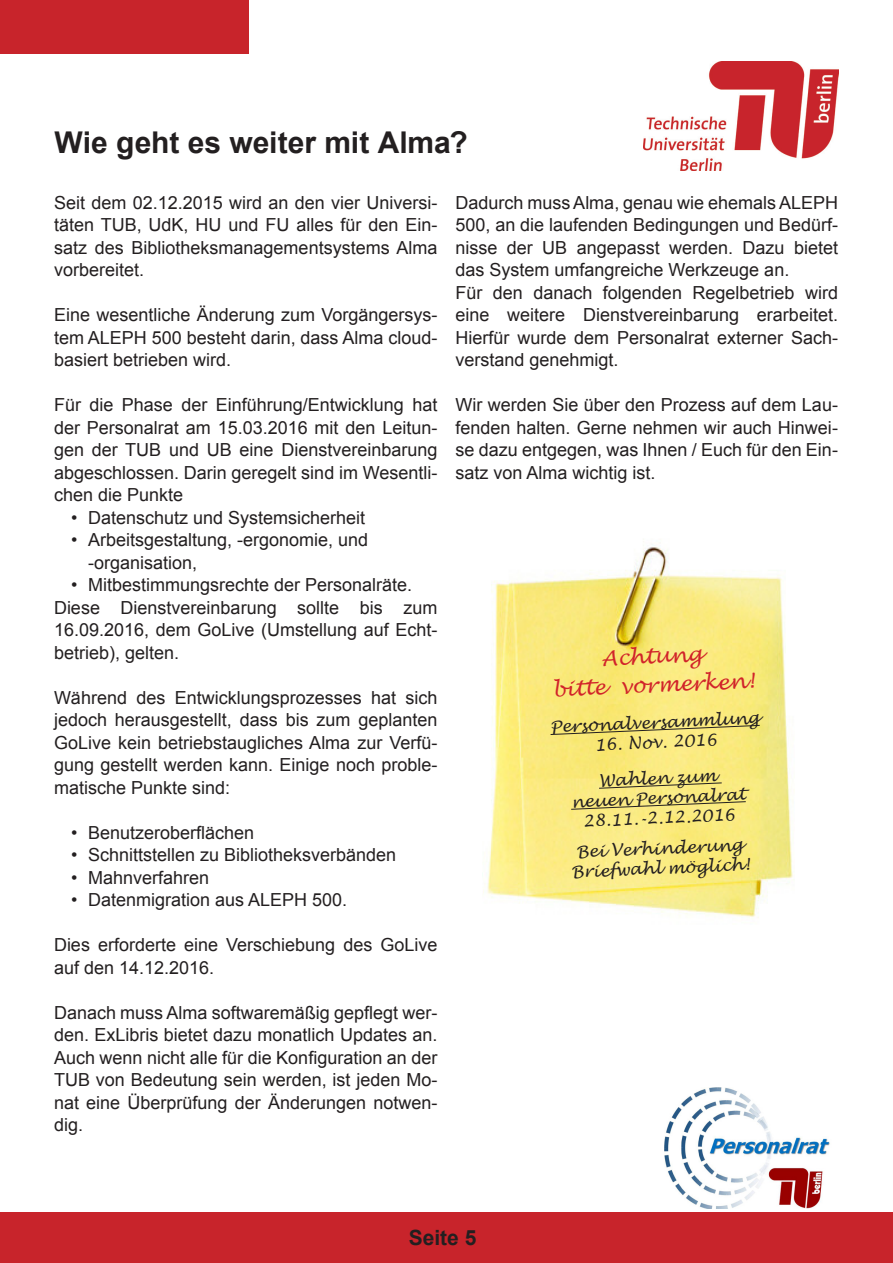
<style>
.page{position:relative;width:893px;height:1263px;background:#fff}
.page>*{position:absolute;margin:0;border:0;box-sizing:border-box;transform-origin:0 0}
.große_Überschrift{font:700 30px "Arial";color:#231f20}
.t1{font:italic 21px/28.8px "Lucida Handwriting";color:#d1232a;text-align:center}
.t2{font:700 21px "Arial";color:#231f20}
.Mengentextabsatz{font:18px/22.5px "Arial";color:#231f20;text-align:justify}
.t3{font:italic 16.5px/19.8px "Lucida Handwriting";color:#231f20;text-align:center}
</style>
<div class="page">
<div style="left:0;top:1212px;width:893px;height:51px;background:#c8242b"></div>
<img style="left:643px;top:61px;width:196px;height:109px">
<div style="left:0;top:0;width:249px;height:53px;background:#c8242b"></div>
<img style="left:665px;top:1087px;width:165px;height:122px">
<img style="left:483px;top:544px;width:311px;height:374px">
<svg style="left:550px;top:724px;width:211px;height:11px;background:#e5d672"></svg>
<svg style="left:598px;top:782px;width:124px;height:7px"></svg>
<svg style="left:570px;top:801px;width:177px;height:9px;background:#e2d476"></svg>
<p class="große_Überschrift" style="left:54px;top:122px;width:415px">Wie geht es weiter mit Alma?</p>
<p class="Mengentextabsatz" style="left:54px;top:191px;width:385px">Seit dem 02.12.2015 wird an den vier Universi&shy;täten TUB, UdK, HU und FU alles für den Ein&shy;satz des Bibliotheksmanagementsystems Alma vorbereitet.</p>
<p class="Mengentextabsatz" style="left:54px;top:304px;width:385px">Eine wesentliche Änderung zum Vorgängersys&shy;tem ALEPH 500 besteht darin, dass Alma cloud&shy;basiert betrieben wird.</p>
<p class="Mengentextabsatz" style="left:54px;top:394px;width:385px">Für die Phase der Einführung/Entwicklung hat der Personalrat am 15.03.2016 mit den Leitun&shy;gen der TUB und UB eine Dienstvereinbarung abgeschlossen. Darin geregelt sind im Wesentli&shy;chen die Punkte</p>
<p class="Mengentextabsatz" style="left:71px;top:506px;width:296px">• Datenschutz und Systemsicherheit</p>
<p class="Mengentextabsatz" style="left:88px;top:529px;width:282px;text-indent:-17px">• Arbeitsgestaltung, -ergonomie, und -organisation,</p>
<p class="Mengentextabsatz" style="left:71px;top:574px;width:343px">• Mitbestimmungsrechte der Personalräte.</p>
<p class="Mengentextabsatz" style="left:54px;top:596px;width:385px">Diese Dienstvereinbarung sollte bis zum 16.09.2016, dem GoLive (Umstellung auf Echt&shy;betrieb), gelten.</p>
<p class="Mengentextabsatz" style="left:54px;top:686px;width:385px">Während des Entwicklungsprozesses hat sich jedoch herausgestellt, dass bis zum geplanten GoLive kein betriebstaugliches Alma zur Verfü&shy;gung gestellt werden kann. Einige noch proble&shy;matische Punkte sind:</p>
<p class="Mengentextabsatz" style="left:71px;top:821px;width:185px">• Benutzeroberflächen</p>
<p class="Mengentextabsatz" style="left:71px;top:844px;width:327px">• Schnittstellen zu Bibliotheksverbänden</p>
<p class="Mengentextabsatz" style="left:71px;top:866px;width:140px">• Mahnverfahren</p>
<p class="Mengentextabsatz" style="left:71px;top:889px;width:278px">• Datenmigration aus ALEPH 500.</p>
<p class="Mengentextabsatz" style="left:54px;top:934px;width:385px">Dies erforderte eine Verschiebung des GoLive auf den 14.12.2016.</p>
<p class="Mengentextabsatz" style="left:54px;top:1001px;width:385px">Danach muss Alma softwaremäßig gepflegt wer&shy;den. ExLibris bietet dazu monatlich Updates an.<br>Auch wenn nicht alle für die Konfiguration an der TUB von Bedeutung sein werden, ist jeden Mo&shy;nat eine Überprüfung der Änderungen notwen&shy;dig.</p>
<p class="Mengentextabsatz" style="left:455px;top:191px;width:384px">Dadurch muss Alma, genau wie ehemals ALEPH 500, an die laufenden Bedingungen und Bedürf&shy;nisse der UB angepasst werden. Dazu bietet das System umfangreiche Werkzeuge an.</p>
<p class="Mengentextabsatz" style="left:455px;top:281px;width:384px">Für den danach folgenden Regelbetrieb wird eine weitere Dienstvereinbarung erarbeitet.<br>Hierfür wurde dem Personalrat externer Sach&shy;verstand genehmigt.</p>
<p class="Mengentextabsatz" style="left:455px;top:394px;width:384px">Wir werden Sie über den Prozess auf dem Lau&shy;fenden halten. Gerne nehmen wir auch Hinwei&shy;se dazu entgegen, was Ihnen / Euch für den Ein&shy;satz von Alma wichtig ist.</p>
<p class="t1" style="left:550px;top:648px;width:204px;rotate:-3deg">Achtung<br>bitte vormerken!</p>
<p class="t3" style="left:550px;top:717px;width:211px;rotate:-2deg">Personalversammlung</p>
<p class="t3" style="left:594px;top:735px;width:124px;rotate:-2deg">16. Nov. 2016</p>
<p class="t3" style="left:570px;top:772px;width:176px;rotate:-2deg">Wahlen zum neuen Personalrat<br>28.11.-2.12.2016</p>
<p class="t3" style="left:570px;top:842px;width:180px;rotate:-2deg">Bei Verhinderung<br>Briefwahl möglich!</p>
<p class="t2" style="left:409px;top:1224px;width:69px">Seite 5</p>
</div>
